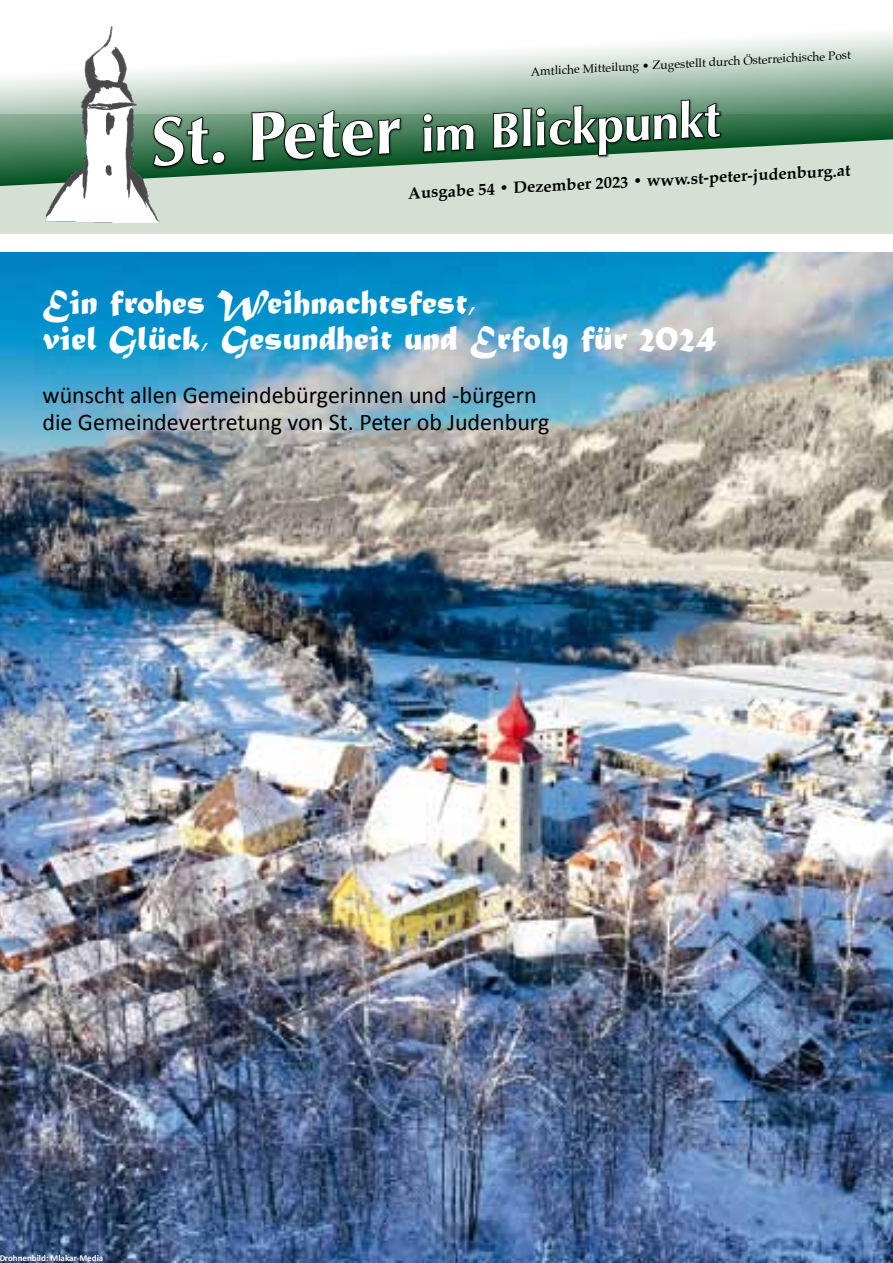
<style>
.page{position:relative;width:893px;height:1263px;background:#fff}
.page>*{position:absolute;margin:0;border:0;box-sizing:border-box;transform-origin:0 0}
.t1{font:700 49.35px "Optima";color:#fff}
.t2{font:36px/36px "Matura MT Script Capitals";color:#fff}
.t3{font:24px/27px "Calibri";color:#000}
.t4{font:700 16.5px "Palatino";color:#000}
.t5{font:12px "Palatino";color:#000}
.t6{font:700 9px "Calibri";color:#fff}
.s1{font-size:68.85px}
</style>
<div class="page">
<img style="left:0;top:252px;width:893px;height:1010px">
<div style="left:0;top:115px;width:893px;height:119px;background:#d3e0d3"></div>
<svg style="left:0;top:33px;width:893px;height:153px"></svg>
<div style="left:152px;top:99px;width:571px;height:71px;background:#000;opacity:.75"></div>
<svg style="left:170px;top:114px;width:56px;height:54px"></svg>
<svg style="left:251px;top:109px;width:151px;height:53px"></svg>
<svg style="left:422px;top:112px;width:53px;height:41px"></svg>
<svg style="left:492px;top:98px;width:229px;height:59px"></svg>
<img style="left:43px;top:26px;width:127px;height:196px">
<p class="t5" style="left:530px;top:62px;width:322px;rotate:-3deg">Amtliche Mitteilung • Zugestellt durch Österreichische Post</p>
<h1 class="t1" style="left:149px;top:120px;width:571px;rotate:-3deg"><span class="s1">St. Peter</span> im Blickpunkt</h1>
<p class="t4" style="left:407px;top:179px;width:444px;rotate:-3deg">Ausgabe 54 • Dezember 2023 • www.st-peter-judenburg.at</p>
<h2 class="t2" style="left:43px;top:287px;width:676px">Ein frohes Weihnachtsfest,<br>viel Glück, Gesundheit und Erfolg für 2024</h2>
<p class="t3" style="left:43px;top:380px;width:508px">wünscht allen Gemeindebürgerinnen und -bürgern die Gemeindevertretung von St. Peter ob Judenburg</p>
<p class="t6" style="left:-1px;top:1252px;width:106px">Drohnenbild: Mlakar-Media</p>
</div>
